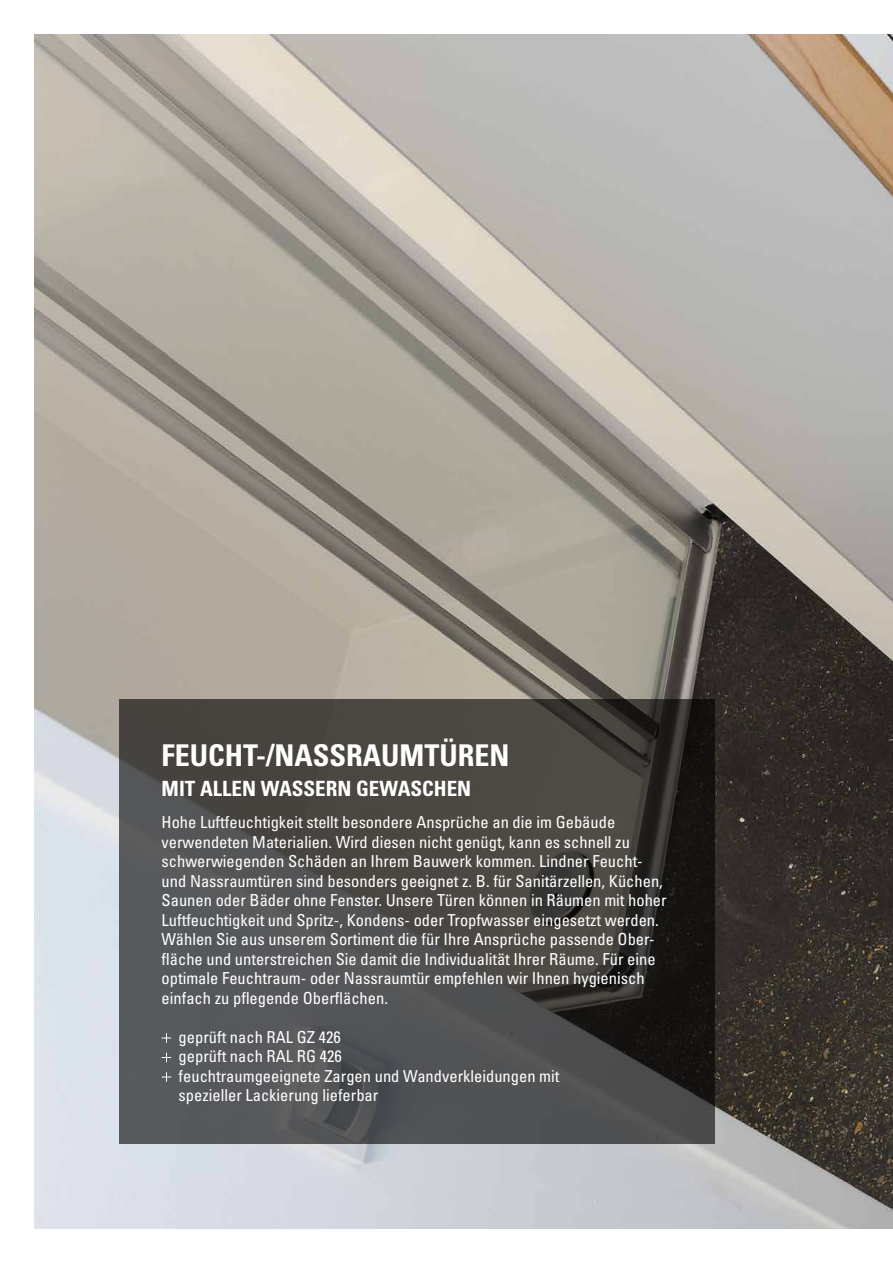
<style>
.page{position:relative;width:893px;height:1263px;background:#fff}
.page>*{position:absolute;margin:0;border:0;box-sizing:border-box;transform-origin:0 0}
.t1{font:700 condensed 30px "Univers LT Pro";color:#fff}
.t2{font:700 condensed 21px "Univers LT Pro";color:#fff}
.t3{font:condensed 16.5px/19.5px "Univers LT Pro";color:#fff}
</style>
<div class="page">
<img style="left:34px;top:34px;width:859px;height:1195px">
<svg style="left:119px;top:699px;width:595px;height:445px;background:#474745"></svg>
<svg style="left:162px;top:1033px;width:9px;height:9px"></svg>
<svg style="left:162px;top:1053px;width:9px;height:9px"></svg>
<svg style="left:162px;top:1072px;width:9px;height:9px"></svg>
<h1 class="t1" style="left:162px;top:737px;width:349px">FEUCHT-/NASSRAUMTÜREN</h1>
<p class="t2" style="left:162px;top:776px;width:311px">MIT ALLEN WASSERN GEWASCHEN</p>
<p class="t3" style="left:162px;top:812px;width:507px">Hohe Luftfeuchtigkeit stellt besondere Ansprüche an die im Gebäude verwendeten Materialien. Wird diesen nicht genügt, kann es schnell zu schwerwiegenden Schäden an Ihrem Bauwerk kommen. Lindner Feucht&shy;und Nassraumtüren sind besonders geeignet z. B. für Sanitärzellen, Küchen, Saunen oder Bäder ohne Fenster. Unsere Türen können in Räumen mit hoher Luftfeuchtigkeit und Spritz-, Kondens- oder Tropfwasser eingesetzt werden.<br>Wählen Sie aus unserem Sortiment die für Ihre Ansprüche passende Ober&shy;fläche und unterstreichen Sie damit die Individualität Ihrer Räume. Für eine optimale Feuchtraum- oder Nassraumtür empfehlen wir Ihnen hygienisch einfach zu pflegende Oberflächen.</p>
<p class="t3" style="left:179px;top:1027px;width:382px">geprüft nach RAL GZ 426<br>geprüft nach RAL RG 426<br>feuchtraumgeeignete Zargen und Wandverkleidungen mit spezieller Lackierung lieferbar</p>
</div>
